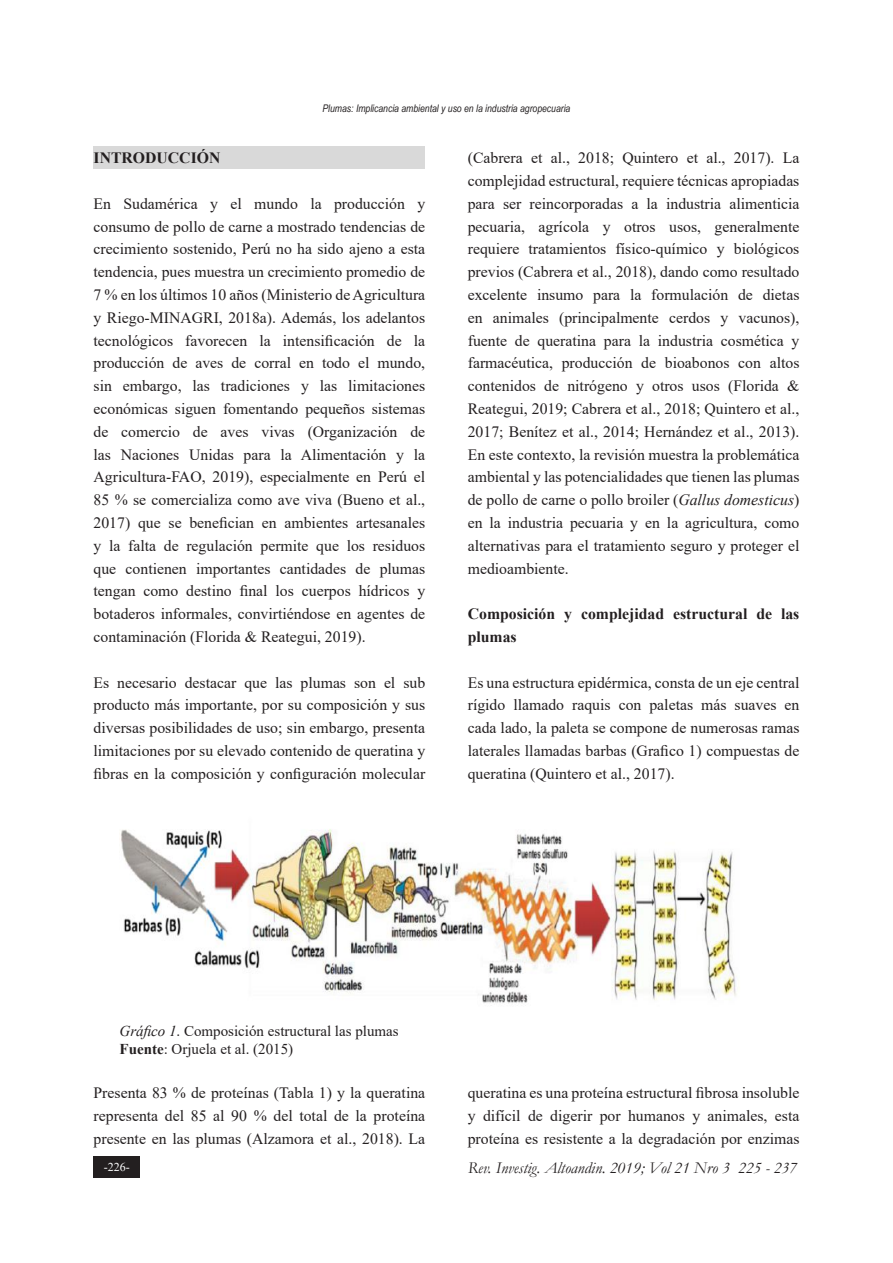
<style>
.page{position:relative;width:893px;height:1263px;background:#fff}
.page>*{position:absolute;margin:0;border:0;box-sizing:border-box;transform-origin:0 0}
.t1{font:italic 16.5px "Garamond";color:#231f20}
.t2{font:15.75px/22.8px "Times New Roman";color:#231f20;text-align:justify}
.t3{font:700 15.75px/22.8px "Times New Roman";color:#231f20}
.t4{font:15px "Times New Roman";color:#231f20}
.t5{font:12px "Times New Roman";color:#fff}
.t6{font:italic 10.5px "Arial Narrow";color:#231f20}
.s1{font-style:italic}
.s2{font-weight:700}
</style>
<div class="page">
<div style="left:94px;top:1157px;width:46px;height:21px;background:#231f20"></div>
<div style="left:94px;top:147px;width:331px;height:22px;background:#d9d9d9"></div>
<img style="left:121px;top:829px;width:616px;height:175px">
<p class="t6" style="left:322px;top:101px;width:249px">Plumas: Implicancia ambiental y uso en la industria agropecuaria</p>
<p class="t3" style="left:94px;top:146px;width:128px">INTRODUCCIÓN</p>
<p class="t2" style="left:94px;top:192px;width:333px">En Sudamérica y el mundo la producción y consumo de pollo de carne a mostrado tendencias de crecimiento sostenido, Perú no ha sido ajeno a esta tendencia, pues muestra un crecimiento promedio de 7 % en los últimos 10 años (Ministerio de Agricultura y Riego-MINAGRI, 2018a). Además, los adelantos tecnológicos favorecen la intensificación de la producción de aves de corral en todo el mundo, sin embargo, las tradiciones y las limitaciones económicas siguen fomentando pequeños sistemas de comercio de aves vivas (Organización de las Naciones Unidas para la Alimentación y la Agricultura-FAO, 2019), especialmente en Perú el 85 % se comercializa como ave viva (Bueno et al., 2017) que se benefician en ambientes artesanales y la falta de regulación permite que los residuos que contienen importantes cantidades de plumas tengan como destino final los cuerpos hídricos y botaderos informales, convirtiéndose en agentes de contaminación (Florida &amp; Reategui, 2019).</p>
<p class="t2" style="left:94px;top:670px;width:333px">Es necesario destacar que las plumas son el sub producto más importante, por su composición y sus diversas posibilidades de uso; sin embargo, presenta limitaciones por su elevado contenido de queratina y fibras en la composición y configuración molecular</p>
<p class="t2" style="left:468px;top:146px;width:333px">(Cabrera et al., 2018; Quintero et al., 2017). La complejidad estructural, requiere técnicas apropiadas para ser reincorporadas a la industria alimenticia pecuaria, agrícola y otros usos, generalmente requiere tratamientos físico-químico y biológicos previos (Cabrera et al., 2018), dando como resultado excelente insumo para la formulación de dietas en animales (principalmente cerdos y vacunos), fuente de queratina para la industria cosmética y farmacéutica, producción de bioabonos con altos contenidos de nitrógeno y otros usos (Florida &amp; Reategui, 2019; Cabrera et al., 2018; Quintero et al., 2017; Benítez et al., 2014; Hernández et al., 2013).<br>En este contexto, la revisión muestra la problemática ambiental y las potencialidades que tienen las plumas de pollo de carne o pollo broiler (<span class="s1">Gallus domesticus</span>) en la industria pecuaria y en la agricultura, como alternativas para el tratamiento seguro y proteger el medioambiente.</p>
<p class="t3" style="left:468px;top:602px;width:333px">Composición y complejidad estructural de las plumas</p>
<p class="t2" style="left:468px;top:670px;width:333px">Es una estructura epidérmica, consta de un eje central rígido llamado raquis con paletas más suaves en cada lado, la paleta se compone de numerosas ramas laterales llamadas barbas (Grafico 1) compuestas de queratina (Quintero et al., 2017).</p>
<p class="t4" style="left:120px;top:1020px;width:281px"><span class="s1">Gráfico 1</span>. Composición estructural las plumas</p>
<p class="t4" style="left:120px;top:1038px;width:175px"><span class="s2">Fuente</span>: Orjuela et al. (2015)</p>
<p class="t2" style="left:94px;top:1081px;width:333px">Presenta 83 % de proteínas (Tabla 1) y la queratina representa del 85 al 90 % del total de la proteína presente en las plumas (Alzamora et al., 2018). La</p>
<p class="t2" style="left:468px;top:1081px;width:333px">queratina es una proteína estructural fibrosa insoluble y difícil de digerir por humanos y animales, esta proteína es resistente a la degradación por enzimas</p>
<p class="t1" style="left:738px;top:1156px;width:60px">225 - 237</p>
<p class="t5" style="left:104px;top:1159px;width:27px">-226-</p>
<p class="t1" style="left:468px;top:1156px;width:264px">Rev. Investig. Altoandin. 2019; Vol 21 Nro 3</p>
</div>
